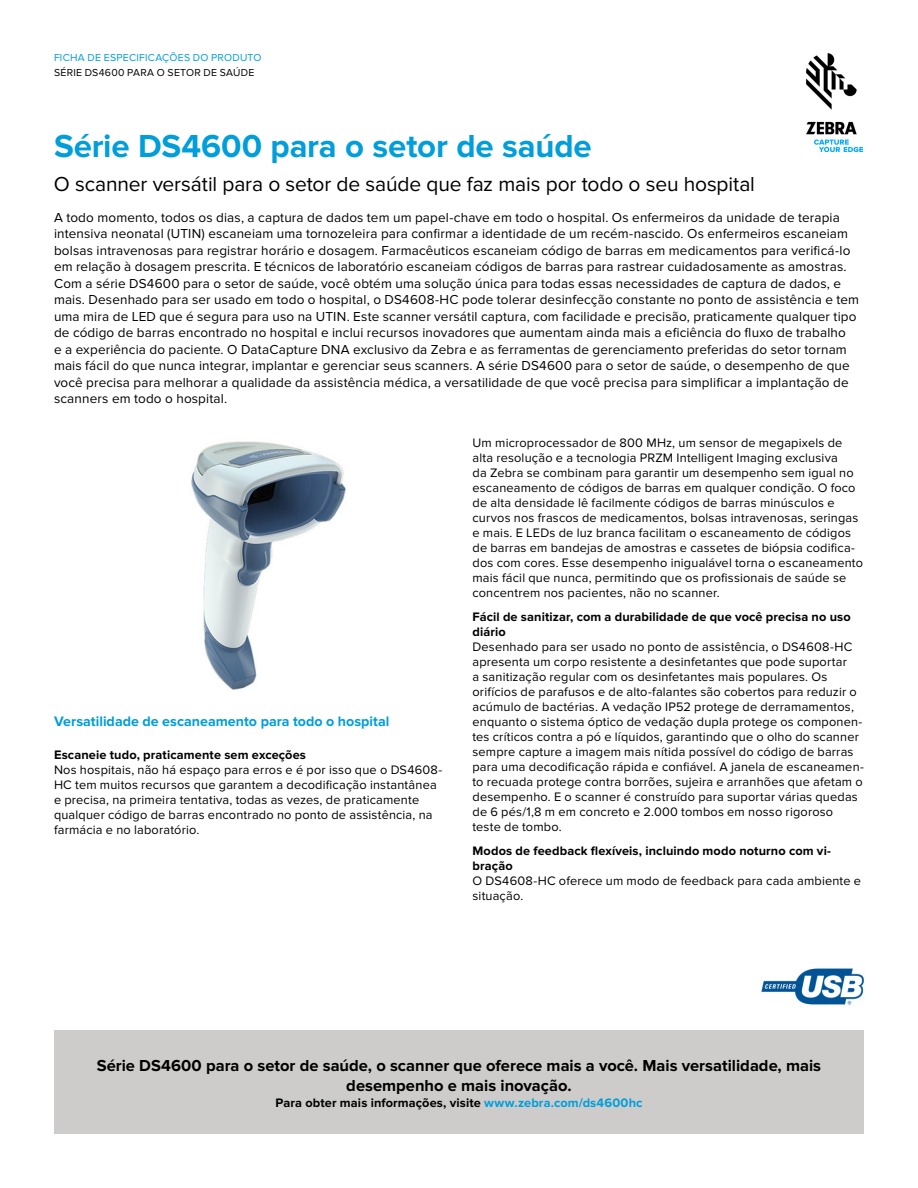
<style>
.page{position:relative;width:918px;height:1188px;background:#fff}
.page>*{position:absolute;margin:0;border:0;box-sizing:border-box;transform-origin:0 0}
.t1{font:700 33px "Proxima Nova";letter-spacing:-.005em;color:#009edb}
.t2{font:21px "Proxima Nova";letter-spacing:-.005em;color:#000}
.t3{font:700 16.5px/20.2px "Proxima Nova";color:#000;text-align:center}
.t4{font:700 14.25px "Proxima Nova";color:#009edb}
.t5{font:13.5px/16.5px "Proxima Nova";letter-spacing:.01em;color:#000}
.t6{font:12.75px/15px "Proxima Nova";letter-spacing:.015em;color:#000}
.t7{font:700 12.75px/15px "Proxima Nova";letter-spacing:.01em;color:#000}
.t8{font:10.5px "Proxima Nova";letter-spacing:.025em;color:#009edb}
.t9{font:10.5px "Proxima Nova";letter-spacing:.025em;color:#000}
.s1{color:#009edb}
</style>
<div class="page">
<img style="left:806px;top:54px;width:56px;height:97px">
<div style="left:54px;top:1031px;width:810px;height:103px;background:#cdccca"></div>
<img style="left:761px;top:968px;width:103px;height:38px">
<img style="left:191px;top:441px;width:155px;height:249px">
<p class="t8" style="left:54px;top:52px;width:209px">FICHA DE ESPECIFICAÇÕES DO PRODUTO</p>
<p class="t9" style="left:54px;top:66px;width:202px">SÉRIE DS4600 PARA O SETOR DE SAÚDE</p>
<h1 class="t1" style="left:54px;top:127px;width:539px">Série DS4600 para o setor de saúde</h1>
<h2 class="t2" style="left:54px;top:172px;width:702px">O scanner versátil para o setor de saúde que faz mais por todo o seu hospital</h2>
<p class="t5" style="left:54px;top:209px;width:807px">A todo momento, todos os dias, a captura de dados tem um papel-chave em todo o hospital. Os enfermeiros da unidade de terapia intensiva neonatal (UTIN) escaneiam uma tornozeleira para confirmar a identidade de um recém-nascido. Os enfermeiros escaneiam bolsas intravenosas para registrar horário e dosagem. Farmacêuticos escaneiam código de barras em medicamentos para verificá-lo em relação à dosagem prescrita. E técnicos de laboratório escaneiam códigos de barras para rastrear cuidadosamente as amostras.<br>Com a série DS4600 para o setor de saúde, você obtém uma solução única para todas essas necessidades de captura de dados, e mais. Desenhado para ser usado em todo o hospital, o DS4608-HC pode tolerar desinfecção constante no ponto de assistência e tem uma mira de LED que é segura para uso na UTIN. Este scanner versátil captura, com facilidade e precisão, praticamente qualquer tipo de código de barras encontrado no hospital e inclui recursos inovadores que aumentam ainda mais a eficiência do fluxo de trabalho<br>e a experiência do paciente. O DataCapture DNA exclusivo da Zebra e as ferramentas de gerenciamento preferidas do setor tornam mais fácil do que nunca integrar, implantar e gerenciar seus scanners. A série DS4600 para o setor de saúde, o desempenho de que você precisa para melhorar a qualidade da assistência médica, a versatilidade de que você precisa para simplificar a implantação de scanners em todo o hospital.</p>
<p class="t4" style="left:54px;top:713px;width:337px">Versatilidade de escaneamento para todo o hospital</p>
<p class="t7" style="left:54px;top:748px;width:254px">Escaneie tudo, praticamente sem exceções</p>
<p class="t6" style="left:54px;top:763px;width:390px">Nos hospitais, não há espaço para erros e é por isso que o DS4608- HC tem muitos recursos que garantem a decodificação instantânea e precisa, na primeira tentativa, todas as vezes, de praticamente qualquer código de barras encontrado no ponto de assistência, na farmácia e no laboratório.</p>
<p class="t6" style="left:472px;top:435px;width:392px">Um microprocessador de 800 MHz, um sensor de megapixels de alta resolução e a tecnologia PRZM Intelligent Imaging exclusiva<br>da Zebra se combinam para garantir um desempenho sem igual no escaneamento de códigos de barras em qualquer condição. O foco de alta densidade lê facilmente códigos de barras minúsculos e curvos nos frascos de medicamentos, bolsas intravenosas, seringas e mais. E LEDs de luz branca facilitam o escaneamento de códigos de barras em bandejas de amostras e cassetes de biópsia codifica&shy;dos com cores. Esse desempenho inigualável torna o escaneamento mais fácil que nunca, permitindo que os profissionais de saúde se concentrem nos pacientes, não no scanner.</p>
<p class="t7" style="left:472px;top:609px;width:380px">Fácil de sanitizar, com a durabilidade de que você precisa no uso diário</p>
<p class="t6" style="left:472px;top:639px;width:393px">Desenhado para ser usado no ponto de assistência, o DS4608-HC apresenta um corpo resistente a desinfetantes que pode suportar<br>a sanitização regular com os desinfetantes mais populares. Os orifícios de parafusos e de alto-falantes são cobertos para reduzir o acúmulo de bactérias. A vedação IP52 protege de derramamentos, enquanto o sistema óptico de vedação dupla protege os componen&shy;tes críticos contra a pó e líquidos, garantindo que o olho do scanner sempre capture a imagem mais nítida possível do código de barras para uma decodificação rápida e confiável. A janela de escaneamen&shy;to recuada protege contra borrões, sujeira e arranhões que afetam o desempenho. E o scanner é construído para suportar várias quedas de 6 pés/1,8 m em concreto e 2.000 tombos em nosso rigoroso teste de tombo.</p>
<p class="t7" style="left:472px;top:843px;width:360px">Modos de feedback flexíveis, incluindo modo noturno com vi&shy;bração</p>
<p class="t6" style="left:472px;top:873px;width:390px">O DS4608-HC oferece um modo de feedback para cada ambiente e situação.</p>
<p class="t3" style="left:97px;top:1056px;width:726px">Série DS4600 para o setor de saúde, o scanner que oferece mais a você. Mais versatilidade, mais desempenho e mais inovação.</p>
<p class="t7" style="left:275px;top:1095px;width:369px">Para obter mais informações, visite <span class="s1">www.zebra.com/ds4600hc</span></p>
</div>
